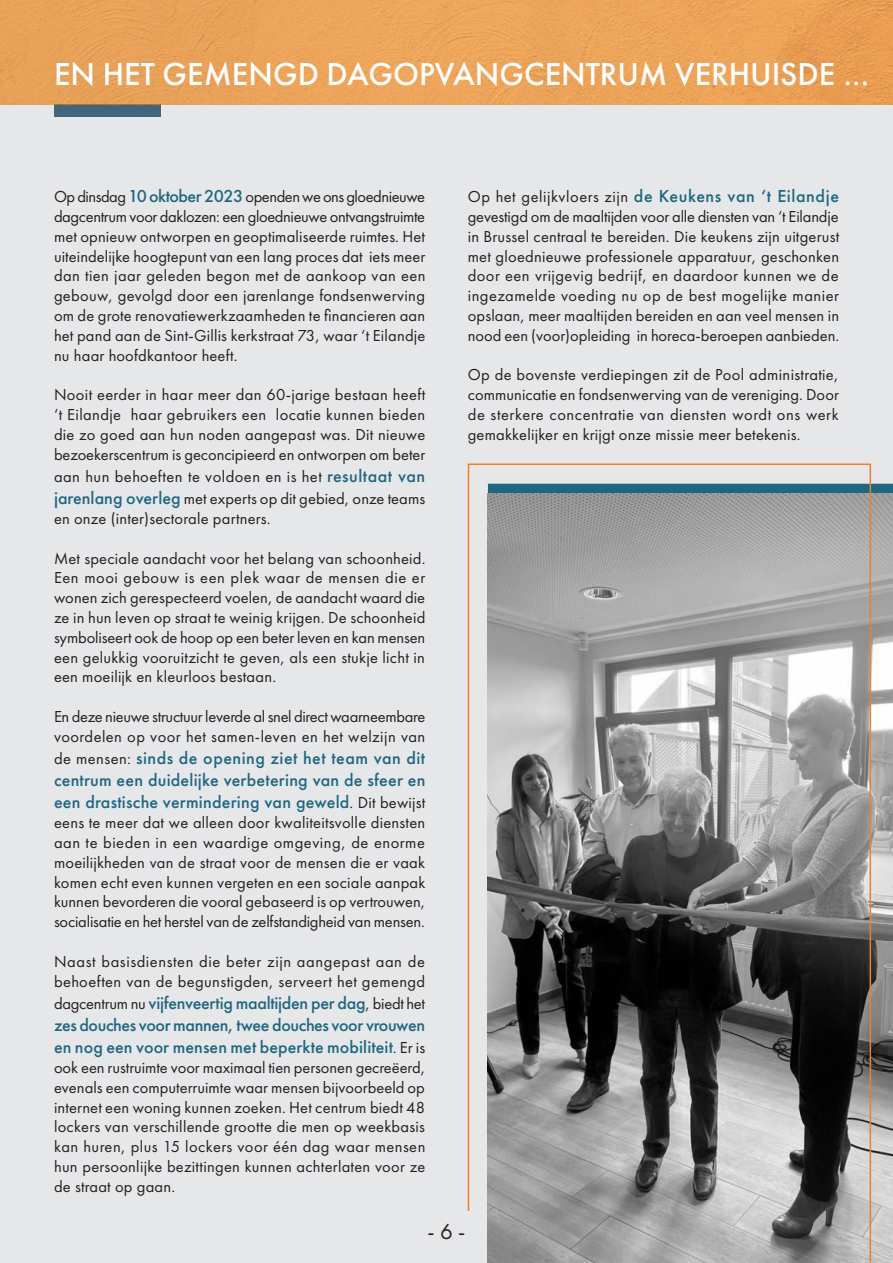
<style>
.page{position:relative;width:893px;height:1263px;background:#e6e7e9}
.page>*{position:absolute;margin:0;border:0;box-sizing:border-box;transform-origin:0 0}
.Titres_1{font:500 33px "Futura PT";color:#fff}
.Titres_1-2{font:22.5px "Futura PT";color:#231f20}
.corps_de_texte{font:500 18px/22.2px "Futura PT";letter-spacing:.01em;color:#1f6680;text-align:justify}
.corps_de_texte-2{font:500 18px "Futura PT";letter-spacing:.035em;color:#1f6680}
.corps_de_texte-3{font:16.5px/19.8px "Futura PT";letter-spacing:.01em;color:#231f20;text-align:justify}
.corps_de_texte-4{font:16.5px/19.8px "Futura PT";letter-spacing:-.02em;color:#231f20}
.corps_de_texte-5{font:16.5px/19.8px "Futura PT";letter-spacing:.035em;color:#231f20}
.s1{font-weight:500;font-size:18px;color:#1f6680}
.s2{font-weight:400;font-size:16.5px;color:#231f20}
</style>
<div class="page">
<div style="left:488px;top:484px;width:405px;height:12px;background:#1f6680"></div>
<div style="left:54px;top:104px;width:106px;height:13px;background:#41647f"></div>
<img style="left:871px;top:493px;width:22px;height:770px">
<svg style="left:468px;top:463px;width:403px;height:800px;background:#8b8b8b"></svg>
<div style="left:454px;top:1212px;width:25px;height:51px;background:#e6e7e9"></div>
<img style="left:0;top:0;width:893px;height:104px">
<p class="Titres_1" style="left:54px;top:54px;width:817px">EN HET GEMENGD DAGOPVANGCENTRUM VERHUISDE …</p>
<p class="corps_de_texte-3" style="left:54px;top:187px;width:373px">Op dinsdag <span class="s1">10 oktober 2023</span> openden we ons gloednieuwe dagcentrum voor daklozen: een gloednieuwe ontvangstruimte met opnieuw ontworpen en geoptimaliseerde ruimtes. Het uiteindelijke hoogtepunt van een lang proces dat iets meer dan tien jaar geleden begon met de aankoop van een gebouw, gevolgd door een jarenlange fondsenwerving om de grote renovatiewerkzaamheden te financieren aan het pand aan de Sint-Gillis kerkstraat 73, waar ‘t Eilandje nu haar hoofdkantoor heeft.</p>
<p class="corps_de_texte-3" style="left:54px;top:385px;width:373px">Nooit eerder in haar meer dan 60-jarige bestaan heeft ‘t Eilandje haar gebruikers een locatie kunnen bieden die zo goed aan hun noden aangepast was. Dit nieuwe bezoekerscentrum is geconcipieerd en ontworpen om beter</p>
<p class="corps_de_texte-3" style="left:54px;top:465px;width:373px;line-height:22.2px">aan hun behoeften te voldoen en is het <span class="s1">resultaat van jarenlang overleg</span> met experts op dit gebied, onze teams</p>
<p class="corps_de_texte-3" style="left:54px;top:508px;width:218px">en onze (inter)sectorale partners.</p>
<p class="corps_de_texte-3" style="left:54px;top:548px;width:373px">Met speciale aandacht voor het belang van schoonheid.<br>Een mooi gebouw is een plek waar de mensen die er wonen zich gerespecteerd voelen, de aandacht waard die ze in hun leven op straat te weinig krijgen. De schoonheid symboliseert ook de hoop op een beter leven en kan mensen een gelukkig vooruitzicht te geven, als een stukje licht in een moeilijk en kleurloos bestaan.</p>
<p class="corps_de_texte-4" style="left:54px;top:706px;width:373px">En deze nieuwe structuur leverde al snel direct waarneembare voordelen op voor het samen-leven en het welzijn van</p>
<p class="corps_de_texte" style="left:54px;top:747px;width:373px"><span class="s2">de mensen:</span> sinds de opening ziet het team van dit centrum een duidelijke verbetering van de sfeer en een drastische vermindering van geweld<span class="s2">. Dit bewijst</span></p>
<p class="corps_de_texte-3" style="left:54px;top:813px;width:373px">eens te meer dat we alleen door kwaliteitsvolle diensten aan te bieden in een waardige omgeving, de enorme moeilijkheden van de straat voor de mensen die er vaak komen echt even kunnen vergeten en een sociale aanpak kunnen bevorderen die vooral gebaseerd is op vertrouwen, socialisatie en het herstel van de zelfstandigheid van mensen.</p>
<p class="corps_de_texte-5" style="left:54px;top:951px;width:373px">Naast basisdiensten die beter zijn aangepast aan de behoeften van de begunstigden, serveert het gemengd</p>
<p class="corps_de_texte" style="left:54px;top:992px;width:373px"><span class="s2">dagcentrum nu</span> vijfenveertig maaltijden per dag<span class="s2">, biedt het </span>zes douches voor mannen, twee douches voor vrouwen en nog een voor mensen met beperkte mobiliteit<span class="s2">. Er is</span></p>
<p class="corps_de_texte-3" style="left:54px;top:1057px;width:373px">ook een rustruimte voor maximaal tien personen gecreëerd, evenals een computerruimte waar mensen bijvoorbeeld op internet een woning kunnen zoeken. Het centrum biedt 48 lockers van verschillende grootte die men op weekbasis kan huren, plus 15 lockers voor één dag waar mensen hun persoonlijke bezittingen kunnen achterlaten voor ze de straat op gaan.</p>
<p class="corps_de_texte-2" style="left:468px;top:185px;width:373px"><span class="s2">Op het gelijkvloers zijn</span> de Keukens van ‘t Eilandje</p>
<p class="corps_de_texte-3" style="left:468px;top:207px;width:373px">gevestigd om de maaltijden voor alle diensten van ‘t Eilandje in Brussel centraal te bereiden. Die keukens zijn uitgerust met gloednieuwe professionele apparatuur, geschonken door een vrijgevig bedrijf, en daardoor kunnen we de ingezamelde voeding nu op de best mogelijke manier opslaan, meer maaltijden bereiden en aan veel mensen in nood een (voor)opleiding in horeca-beroepen aanbieden.</p>
<p class="corps_de_texte-3" style="left:468px;top:365px;width:373px">Op de bovenste verdiepingen zit de Pool administratie, communicatie en fondsenwerving van de vereniging. Door de sterkere concentratie van diensten wordt ons werk gemakkelijker en krijgt onze missie meer betekenis.</p>
<p class="Titres_1-2" style="left:428px;top:1218px;width:39px">- 6 -</p>
</div>
